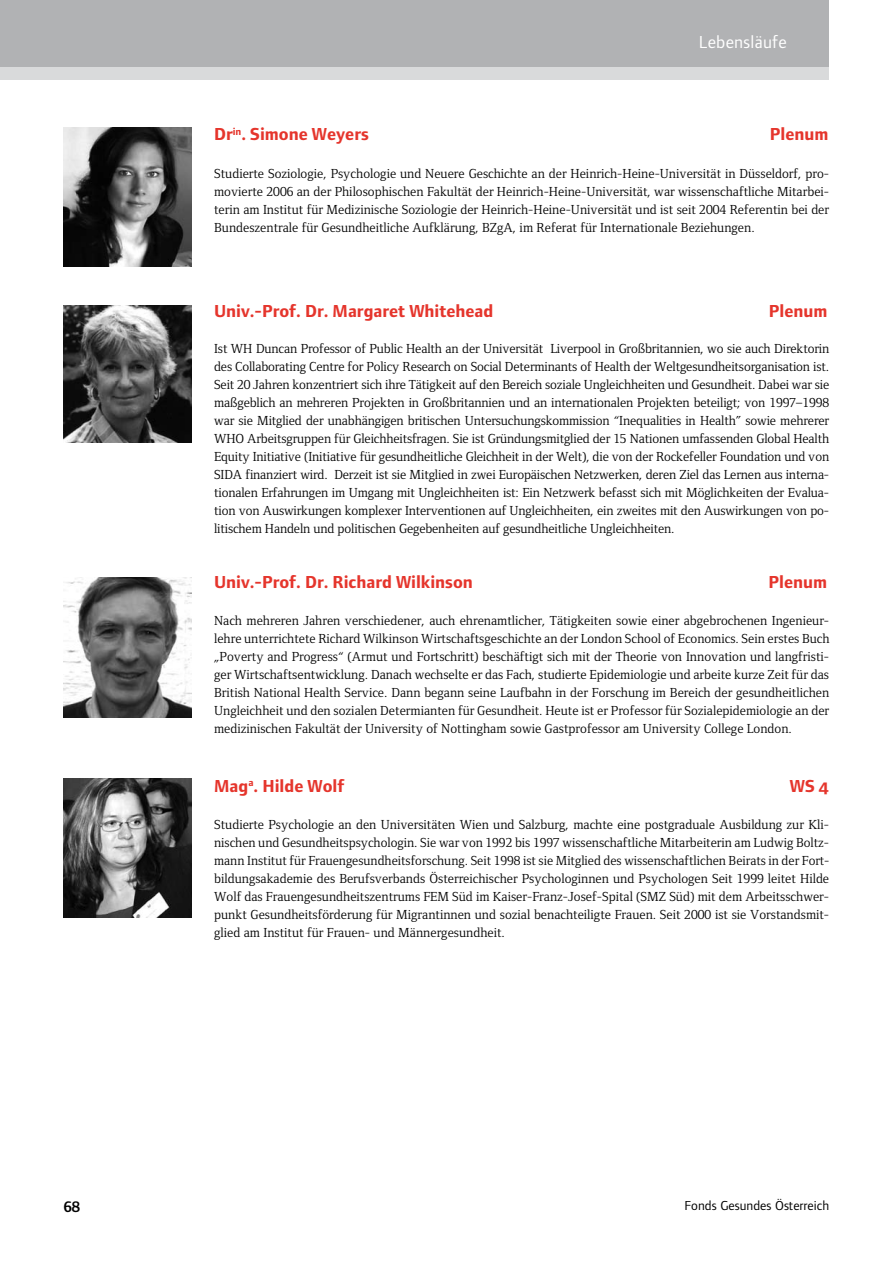
<style>
.page{position:relative;width:893px;height:1263px;background:#fff}
.page>*{position:absolute;margin:0;border:0;box-sizing:border-box;transform-origin:0 0}
.t1{font:18px "Foundry Form Sans Bold OSF";color:#e5352c}
.t2{font:18px "Foundry Form Sans Book OSF";letter-spacing:.015em;color:#fff}
.t3{font:16.5px "Foundry Form Sans Demi OSF";color:#000}
.t4{font:13.5px/18px "Foundry Form Serif";color:#000;text-align:justify}
.t5{font:13.5px "Foundry Form Sans Book OSF";color:#000}
</style>
<div class="page">
<div style="left:0;top:0;width:829px;height:67px;background:#b1b2b4"></div>
<div style="left:0;top:67px;width:829px;height:12px;background:#d9dadb"></div>
<img style="left:64px;top:128px;width:127px;height:139px">
<img style="left:64px;top:305px;width:127px;height:137px">
<img style="left:64px;top:577px;width:127px;height:141px">
<img style="left:64px;top:779px;width:127px;height:139px">
<h1 class="t2" style="left:699px;top:32px;width:89px">Lebensläufe</h1>
<h1 class="t1" style="left:214px;top:124px;width:156px">Dr<sup>in</sup>. Simone Weyers</h1>
<h1 class="t1" style="left:770px;top:124px;width:60px">Plenum</h1>
<p class="t4" style="left:214px;top:164px;width:617px">Studierte Soziologie, Psychologie und Neuere Geschichte an der Heinrich-Heine-Universität in Düsseldorf, pro&shy;movierte 2006 an der Philosophischen Fakultät der Heinrich-Heine-Universität, war wissenschaftliche Mitarbei&shy;terin am Institut für Medizinische Soziologie der Heinrich-Heine-Universität und ist seit 2004 Referentin bei der Bundeszentrale für Gesundheitliche Aufklärung, BZgA, im Referat für Internationale Beziehungen.</p>
<h1 class="t1" style="left:214px;top:300px;width:281px">Univ.-Prof. Dr. Margaret Whitehead</h1>
<h1 class="t1" style="left:769px;top:300px;width:60px">Plenum</h1>
<p class="t4" style="left:214px;top:339px;width:617px">Ist WH Duncan Professor of Public Health an der Universität Liverpool in Großbritannien, wo sie auch Direktorin des Collaborating Centre for Policy Research on Social Determinants of Health der Weltgesundheitsorganisation ist.<br>Seit 20 Jahren konzentriert sich ihre Tätigkeit auf den Bereich soziale Ungleichheiten und Gesundheit. Dabei war sie maßgeblich an mehreren Projekten in Großbritannien und an internationalen Projekten beteiligt; von 1997–1998 war sie Mitglied der unabhängigen britischen Untersuchungskommission “Inequalities in Health” sowie mehrerer WHO Arbeitsgruppen für Gleichheitsfragen. Sie ist Gründungsmitglied der 15 Nationen umfassenden Global Health Equity Initiative (Initiative für gesundheitliche Gleichheit in der Welt), die von der Rockefeller Foundation und von SIDA finanziert wird. Derzeit ist sie Mitglied in zwei Europäischen Netzwerken, deren Ziel das Lernen aus interna&shy;tionalen Erfahrungen im Umgang mit Ungleichheiten ist: Ein Netzwerk befasst sich mit Möglichkeiten der Evalua&shy;tion von Auswirkungen komplexer Interventionen auf Ungleichheiten, ein zweites mit den Auswirkungen von po&shy;litischem Handeln und politischen Gegebenheiten auf gesundheitliche Ungleichheiten.</p>
<h1 class="t1" style="left:214px;top:572px;width:260px">Univ.-Prof. Dr. Richard Wilkinson</h1>
<h1 class="t1" style="left:769px;top:572px;width:60px">Plenum</h1>
<p class="t4" style="left:214px;top:612px;width:617px">Nach mehreren Jahren verschiedener, auch ehrenamtlicher, Tätigkeiten sowie einer abgebrochenen Ingenieur&shy;lehre unterrichtete Richard Wilkinson Wirtschaftsgeschichte an der London School of Economics. Sein erstes Buch „Poverty and Progress“ (Armut und Fortschritt) beschäftigt sich mit der Theorie von Innovation und langfristi&shy;ger Wirtschaftsentwicklung. Danach wechselte er das Fach, studierte Epidemiologie und arbeite kurze Zeit für das British National Health Service. Dann begann seine Laufbahn in der Forschung im Bereich der gesundheitlichen Ungleichheit und den sozialen Determianten für Gesundheit. Heute ist er Professor für Sozialepidemiologie an der medizinischen Fakultät der University of Nottingham sowie Gastprofessor am University College London.</p>
<h1 class="t1" style="left:214px;top:775px;width:132px">Mag<sup>a</sup>. Hilde Wolf</h1>
<h1 class="t1" style="left:790px;top:775px;width:41px">WS 4</h1>
<p class="t4" style="left:214px;top:815px;width:617px">Studierte Psychologie an den Universitäten Wien und Salzburg, machte eine postgraduale Ausbildung zur Kli&shy;nischen und Gesundheitspsychologin. Sie war von 1992 bis 1997 wissenschaftliche Mitarbeiterin am Ludwig Boltz&shy;mann Institut für Frauengesundheitsforschung. Seit 1998 ist sie Mitglied des wissenschaftlichen Beirats in der Fort&shy;bildungsakademie des Berufsverbands Österreichischer Psychologinnen und Psychologen Seit 1999 leitet Hilde Wolf das Frauengesundheitszentrums FEM Süd im Kaiser-Franz-Josef-Spital (SMZ Süd) mit dem Arbeitsschwer&shy;punkt Gesundheitsförderung für Migrantinnen und sozial benachteiligte Frauen. Seit 2000 ist sie Vorstandsmit&shy;glied am Institut für Frauen- und Männergesundheit.</p>
<p class="t3" style="left:64px;top:1197px;width:18px">68</p>
<p class="t5" style="left:685px;top:1198px;width:146px">Fonds Gesundes Österreich</p>
</div>
